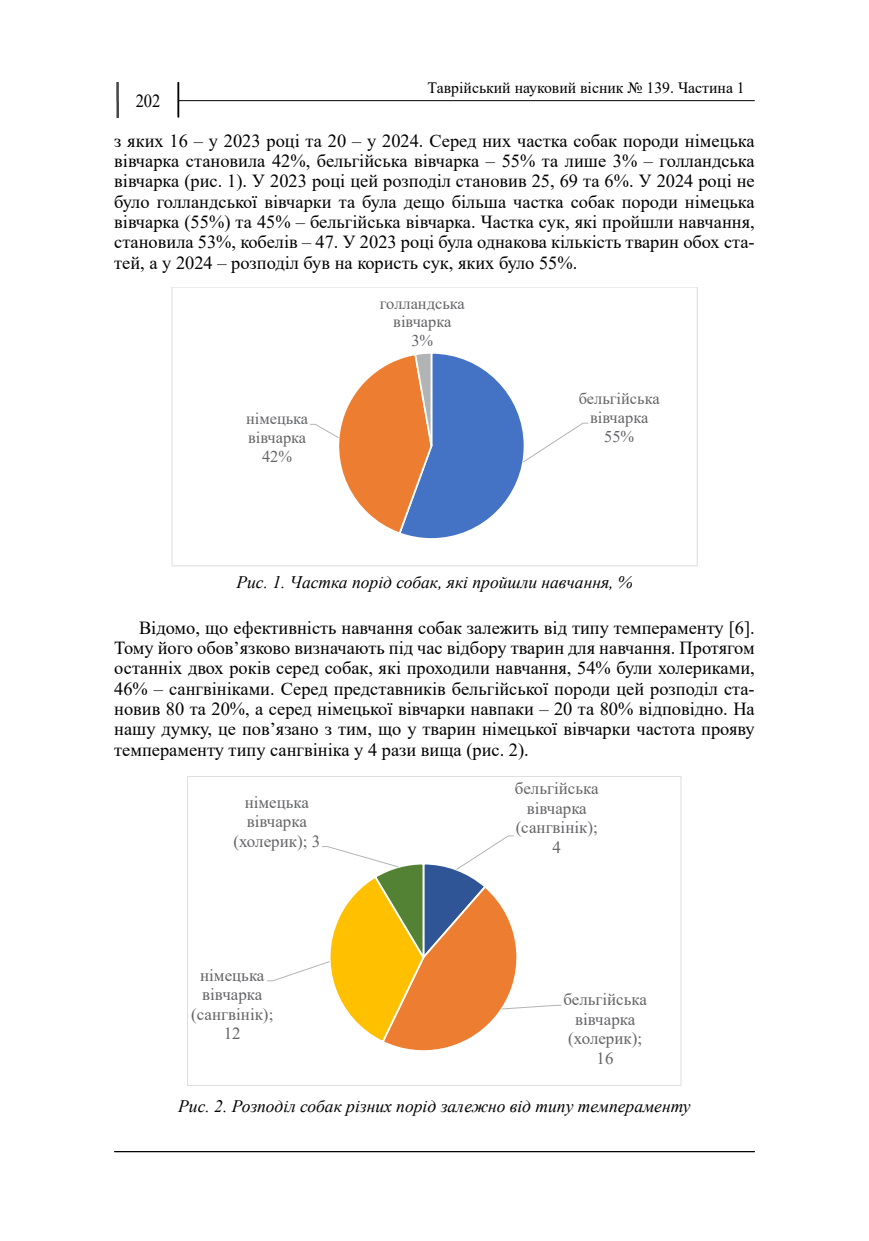
<style>
.page{position:relative;width:869px;height:1241px;background:#fff}
.page>*{position:absolute;margin:0;border:0;box-sizing:border-box;transform-origin:0 0}
.t1{font:18.38px/20.3px "Times New Roman";color:#000;text-align:justify}
.t2{font:18.38px "Times New Roman";color:#000;scale:.9 1}
.t3{font:italic 17.5px "Times New Roman";color:#000}
.t4{font:16.97px/19.6px "Times New Roman";color:#636467;text-align:center}
.t5{font:16.45px/18.9px "Times New Roman";color:#636467;text-align:center}
.t6{font:15.75px "Times New Roman";color:#000}
</style>
<div class="page">
<hr style="left:178px;top:100px;width:576px;height:1px;background:#000">
<hr style="left:177px;top:82px;width:1px;height:35px;background:#000">
<hr style="left:178px;top:82px;width:1px;height:35px;background:#000">
<img style="left:116px;top:82px;width:3px;height:35px">
<hr style="left:114px;top:1150px;width:640px;height:1px;background:#000">
<svg style="left:310px;top:353px;width:279px;height:186px"></svg>
<div style="left:171px;top:287px;width:526px;height:279px;border:1px solid #dcddde"></div>
<svg style="left:267px;top:835px;width:295px;height:216px"></svg>
<div style="left:187px;top:776px;width:494px;height:309px;border:1px solid #dcddde"></div>
<p class="t6" style="left:427px;top:77px;width:318px">Таврійський науковий вісник № 139. Частина 1</p>
<p class="t1" style="left:114px;top:130px;width:641px">з яких 16 – у 2023 році та 20 – у 2024. Серед них частка собак породи німецька вівчарка становила 42%, бельгійська вівчарка – 55% та лише 3% – голландська вівчарка (рис. 1). У 2023 році цей розподіл становив 25, 69 та 6%. У 2024 році не було голландської вівчарки та була дещо більша частка собак породи німецька вівчарка (55%) та 45% – бельгійська вівчарка. Частка сук, які пройшли навчання, становила 53%, кобелів – 47. У 2023 році була однакова кількість тварин обох ста&shy;тей, а у 2024 – розподіл був на користь сук, яких було 55%.</p>
<p class="t2" style="left:136px;top:87px;width:29px">202</p>
<p class="t5" style="left:246px;top:409px;width:64px">німецька вівчарка<br>42%</p>
<p class="t5" style="left:380px;top:293px;width:86px">голландська вівчарка<br>3%</p>
<p class="t5" style="left:578px;top:389px;width:82px">бельгійська вівчарка<br>55%</p>
<p class="t3" style="left:236px;top:570px;width:397px">Рис. 1. Частка порід собак, які пройшли навчання, %</p>
<p class="t1" style="left:114px;top:616px;width:641px;text-indent:25px">Відомо, що ефективність навчання собак залежить від типу темпераменту [6].<br>Тому його обов’язково визначають під час відбору тварин для навчання. Протягом останніх двох років серед собак, які проходили навчання, 54% були холериками, 46% – сангвініками. Серед представників бельгійської породи цей розподіл ста&shy;новив 80 та 20%, а серед німецької вівчарки навпаки – 20 та 80% відповідно. На нашу думку, це пов’язано з тим, що у тварин німецької вівчарки частота прояву темпераменту типу сангвініка у 4 рази вища (рис. 2).</p>
<p class="t4" style="left:514px;top:778px;width:85px">бельгійська вівчарка (сангвінік);<br>4</p>
<p class="t4" style="left:233px;top:791px;width:88px">німецька вівчарка (холерик); 3</p>
<p class="t4" style="left:191px;top:964px;width:84px">німецька вівчарка (сангвінік);<br>12</p>
<p class="t4" style="left:563px;top:989px;width:85px">бельгійська вівчарка (холерик);<br>16</p>
<p class="t3" style="left:178px;top:1093px;width:513px">Рис. 2. Розподіл собак різних порід залежно від типу темпераменту</p>
</div>
